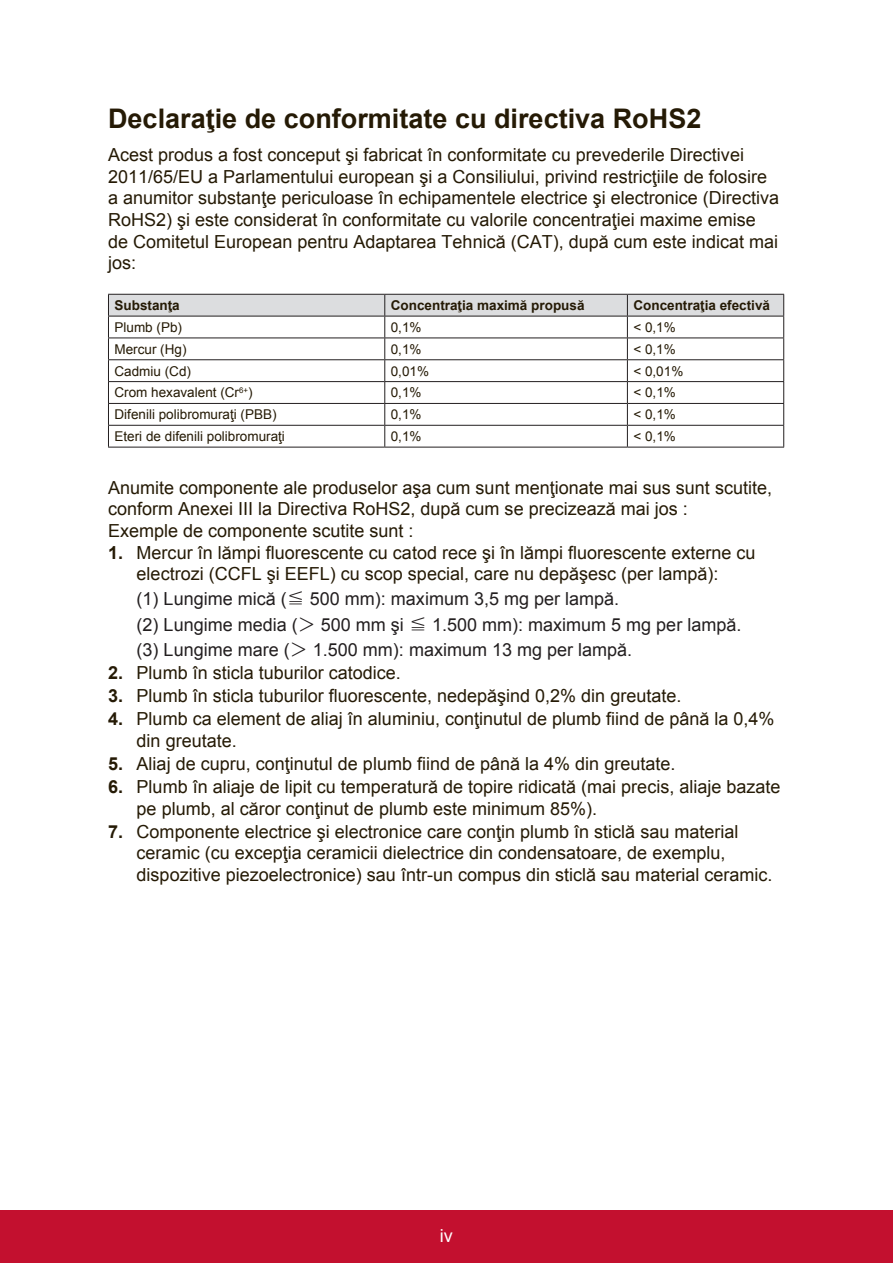
<style>
.page{position:relative;width:893px;height:1263px;background:#fff}
.page>*{position:absolute;margin:0;border:0;box-sizing:border-box;transform-origin:0 0}
.t1{font:700 27px "Arial";color:#251a05}
.t2{font:18px/21.6px "Arial";color:#251a05}
.t3{font:18px/25.2px "Arial";color:#231f20}
.t4{font:18px "Arial";color:#fff}
.t5{font:13.5px "Arial";color:#251a05}
.t6{font:700 13.5px "Arial";color:#251a05}
.s1{font-weight:700}
.s2{font-family:"Adobe Ming Std";font-weight:300}
</style>
<div class="page">
<div style="left:0;top:1210px;width:892px;height:53px;background:#c3102f"></div>
<svg style="left:108px;top:294px;width:676px;height:153px"></svg>
<hr style="left:108px;top:447px;width:276px;height:1px;background:#231f20">
<hr style="left:384px;top:447px;width:243px;height:1px;background:#231f20">
<hr style="left:627px;top:447px;width:156px;height:1px;background:#231f20">
<h1 class="t1" style="left:108px;top:100px;width:594px">Declaraţie de conformitate cu directiva RoHS2</h1>
<p class="t2" style="left:108px;top:144px;width:672px">Acest produs a fost conceput şi fabricat în conformitate cu prevederile Directivei 2011/65/EU a Parlamentului european şi a Consiliului, privind restricţiile de folosire a anumitor substanţe periculoase în echipamentele electrice şi electronice (Directiva RoHS2) şi este considerat în conformitate cu valorile concentraţiei maxime emise de Comitetul European pentru Adaptarea Tehnică (CAT), după cum este indicat mai jos:</p>
<p class="t6" style="left:114px;top:296px;width:67px">Substanţa</p>
<p class="t6" style="left:390px;top:296px;width:195px">Concentraţia maximă propusă</p>
<p class="t6" style="left:633px;top:296px;width:138px">Concentraţia efectivă</p>
<p class="t5" style="left:114px;top:318px;width:69px">Plumb (Pb)</p>
<p class="t5" style="left:390px;top:318px;width:32px">0,1%</p>
<p class="t5" style="left:633px;top:318px;width:44px">&lt; 0,1%</p>
<p class="t5" style="left:114px;top:340px;width:73px">Mercur (Hg)</p>
<p class="t5" style="left:390px;top:340px;width:32px">0,1%</p>
<p class="t5" style="left:633px;top:340px;width:44px">&lt; 0,1%</p>
<p class="t5" style="left:114px;top:362px;width:78px">Cadmiu (Cd)</p>
<p class="t5" style="left:390px;top:362px;width:40px">0,01%</p>
<p class="t5" style="left:633px;top:362px;width:51px">&lt; 0,01%</p>
<p class="t5" style="left:114px;top:384px;width:140px">Crom hexavalent (Cr<sup>6+</sup>)</p>
<p class="t5" style="left:390px;top:384px;width:32px">0,1%</p>
<p class="t5" style="left:633px;top:384px;width:44px">&lt; 0,1%</p>
<p class="t5" style="left:114px;top:406px;width:164px">Difenili polibromuraţi (PBB)</p>
<p class="t5" style="left:390px;top:406px;width:32px">0,1%</p>
<p class="t5" style="left:633px;top:406px;width:44px">&lt; 0,1%</p>
<p class="t5" style="left:114px;top:427px;width:172px">Eteri de difenili polibromuraţi</p>
<p class="t5" style="left:390px;top:427px;width:32px">0,1%</p>
<p class="t5" style="left:633px;top:427px;width:44px">&lt; 0,1%</p>
<p class="t2" style="left:108px;top:477px;width:665px">Anumite componente ale produselor aşa cum sunt menţionate mai sus sunt scutite, conform Anexei III la Directiva RoHS2, după cum se precizează mai jos :<br>Exemple de componente scutite sunt :</p>
<p class="t2" style="left:108px;top:541px;width:648px;text-align:center"><span class="s1">1.</span> Mercur în lămpi fluorescente cu catod rece şi în lămpi fluorescente externe cu electrozi (CCFL şi EEFL) cu scop special, care nu depăşesc (per lampă):</p>
<p class="t3" style="left:136px;top:586px;width:606px">(1) Lungime mică (<span class="s2">≦</span> 500 mm): maximum 3,5 mg per lampă.<br>(2) Lungime media (<span class="s2">＞</span> 500 mm şi <span class="s2">≦</span> 1.500 mm): maximum 5 mg per lampă. (3) Lungime mare (<span class="s2">＞</span> 1.500 mm): maximum 13 mg per lampă.</p>
<p class="t2" style="left:108px;top:662px;width:294px"><span class="s1">2.</span> Plumb în sticla tuburilor catodice.</p>
<p class="t2" style="left:108px;top:685px;width:574px"><span class="s1">3.</span> Plumb în sticla tuburilor fluorescente, nedepăşind 0,2% din greutate.</p>
<p class="t2" style="left:136px;top:708px;width:639px;text-indent:-28px"><span class="s1">4.</span> Plumb ca element de aliaj în aluminiu, conţinutul de plumb fiind de până la 0,4% din greutate.</p>
<p class="t2" style="left:108px;top:753px;width:568px"><span class="s1">5.</span> Aliaj de cupru, conţinutul de plumb fiind de până la 4% din greutate.</p>
<p class="t2" style="left:136px;top:776px;width:645px;text-indent:-28px"><span class="s1">6.</span> Plumb în aliaje de lipit cu temperatură de topire ridicată (mai precis, aliaje bazate pe plumb, al căror conţinut de plumb este minimum 85%).</p>
<p class="t2" style="left:136px;top:820px;width:637px;text-indent:-28px"><span class="s1">7.</span> Componente electrice şi electronice care conţin plumb în sticlă sau material ceramic (cu excepţia ceramicii dielectrice din condensatoare, de exemplu, dispozitive piezoelectronice) sau într-un compus din sticlă sau material ceramic.</p>
<p class="t4" style="left:440px;top:1223px;width:14px">iv</p>
</div>
